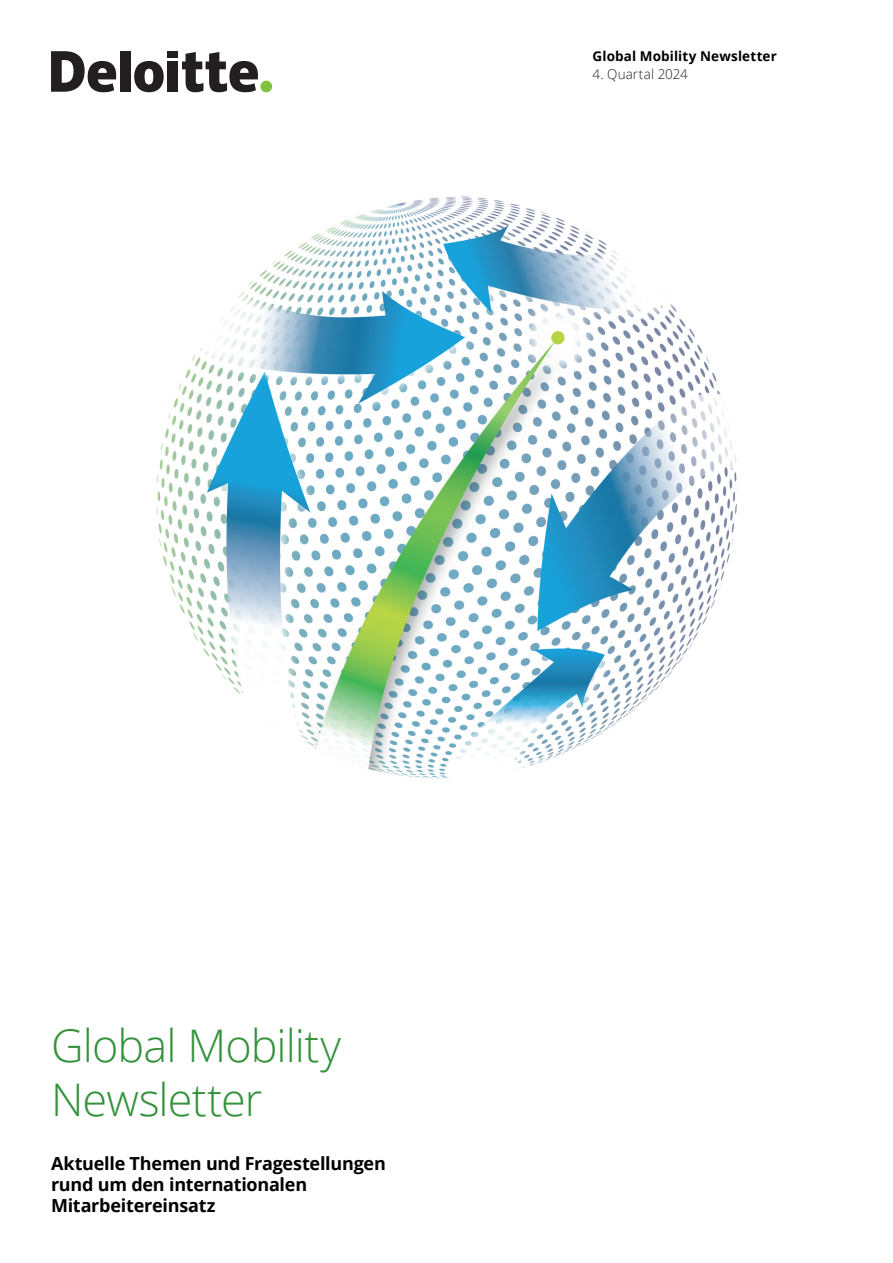
<style>
.page{position:relative;width:893px;height:1263px;background:#fff}
.page>*{position:absolute;margin:0;border:0;box-sizing:border-box;transform-origin:0 0}
.t1{font:300 45px/54px "Open Sans";letter-spacing:-.02em;color:#34923b}
.t2{font:700 18px/21px "Open Sans";letter-spacing:-.015em;color:#010101}
.t3{font:700 13.5px "Open Sans";letter-spacing:.01em;color:#000}
.t4{font:300 13.5px "Open Sans";letter-spacing:.01em;color:#231f20}
</style>
<div class="page">
<div style="left:260px;top:81px;width:12px;height:11px;background:#7fc241;border-radius:50%"></div>
<div style="left:120px;top:51px;width:10px;height:41px;background:#231f20"></div>
<svg style="left:134px;top:61px;width:30px;height:31px"></svg>
<div style="left:168px;top:61px;width:10px;height:31px;background:#231f20"></div>
<div style="left:168px;top:51px;width:10px;height:7px;background:#231f20"></div>
<svg style="left:182px;top:52px;width:76px;height:40px"></svg>
<svg style="left:51px;top:51px;width:65px;height:41px"></svg>
<img style="left:149px;top:191px;width:595px;height:596px;border-radius:298px">
<p class="t3" style="left:592px;top:46px;width:186px">Global Mobility Newsletter</p>
<p class="t4" style="left:592px;top:64px;width:97px">4. Quartal 2024</p>
<h1 class="t1" style="left:51px;top:1017px;width:292px">Global Mobility<br>Newsletter</h1>
<p class="t2" style="left:51px;top:1152px;width:336px">Aktuelle Themen und Fragestellungen rund um den internationalen<br>Mitarbeitereinsatz</p>
</div>
